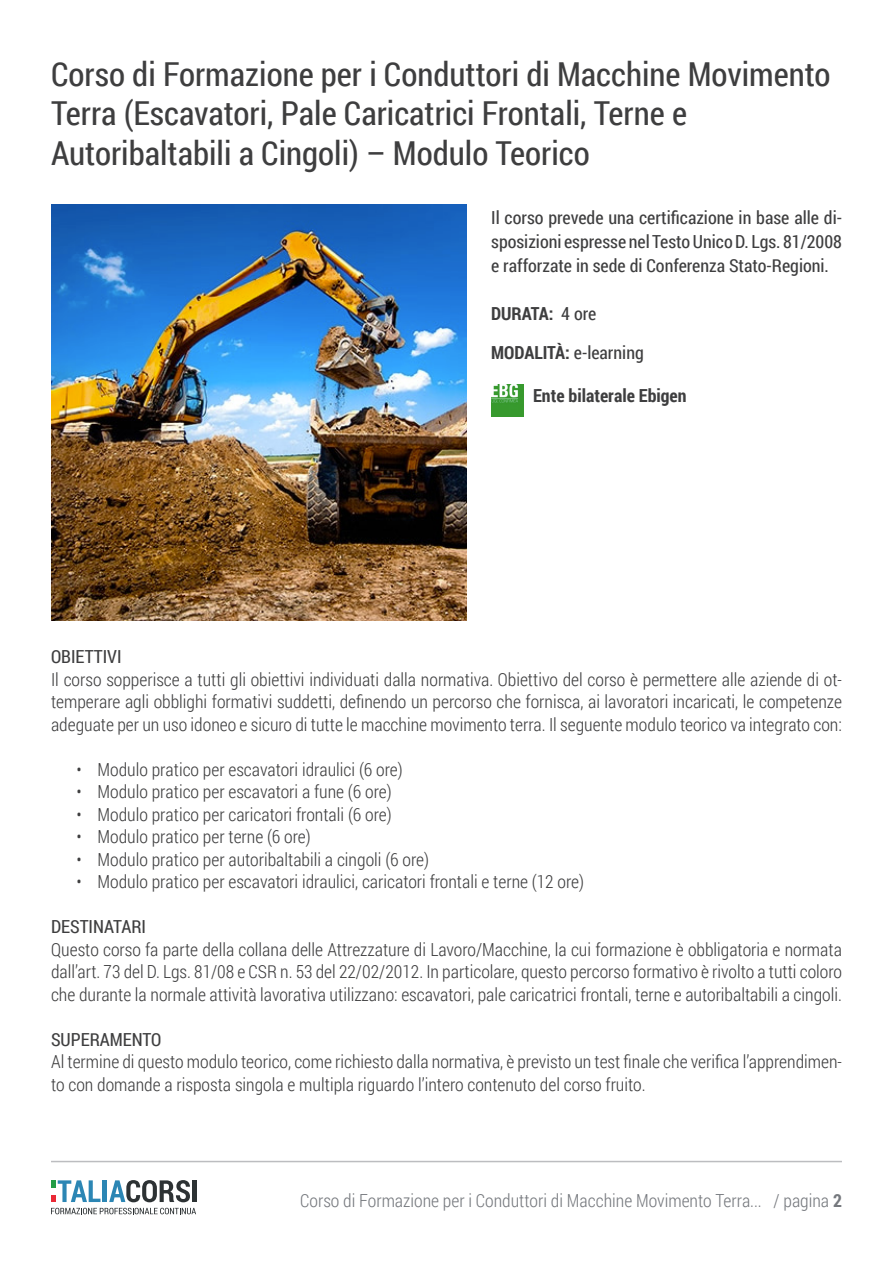
<style>
.page{position:relative;width:893px;height:1263px;background:#fff}
.page>*{position:absolute;margin:0;border:0;box-sizing:border-box;transform-origin:0 0}
.t1{font:33px/39.6px "Roboto Condensed";color:#3e3e3f}
.t2{font:300 18px/22.5px "Roboto Condensed";color:#3e3e3f;text-align:justify}
.t3{font:18px/24px "Roboto Condensed";color:#3e3e3f;text-align:justify}
.t4{font:300 18px "Roboto Condensed";color:#76797e}
.t5{font:700 18px/39px "Roboto Condensed";color:#3e3e3f}
.s1{font-weight:400}
.s2{font-weight:700}
</style>
<div class="page">
<hr style="left:51px;top:1161px;width:791px;height:1px;background:#bcbdc0">
<hr style="left:103px;top:1180px;width:4px;height:22px;background:#2c86b4">
<svg style="left:109px;top:1180px;width:81px;height:22px"></svg>
<hr style="left:193px;top:1180px;width:4px;height:22px;background:#2d3234">
<svg style="left:51px;top:1208px;width:145px;height:6px"></svg>
<svg style="left:51px;top:1180px;width:49px;height:22px"></svg>
<img style="left:51px;top:205px;width:415px;height:415px">
<img style="left:491px;top:384px;width:32px;height:32px">
<h1 class="t1" style="left:51px;top:53px;width:781px">Corso di Formazione per i Conduttori di Macchine Movimento<br>Terra (Escavatori, Pale Caricatrici Frontali, Terne e<br>Autoribaltabili a Cingoli) – Modulo Teorico</h1>
<p class="t3" style="left:491px;top:205px;width:352px">Il corso prevede una certificazione in base alle di&shy;sposizioni espresse nel Testo Unico D. Lgs. 81/2008 e rafforzate in sede di Conferenza Stato-Regioni.</p>
<p class="t5" style="left:491px;top:293px;width:154px">DURATA: <span class="s1">4 ore<br></span>MODALITÀ: <span class="s1">e-learning</span></p>
<p class="t5" style="left:533px;top:375px;width:155px">Ente bilaterale Ebigen</p>
<p class="t3" style="left:51px;top:644px;width:72px">OBIETTIVI</p>
<p class="t2" style="left:51px;top:667px;width:792px">Il corso sopperisce a tutti gli obiettivi individuati dalla normativa. Obiettivo del corso è permettere alle aziende di ot&shy;temperare agli obblighi formativi suddetti, definendo un percorso che fornisca, ai lavoratori incaricati, le competenze adeguate per un uso idoneo e sicuro di tutte le macchine movimento terra. Il seguente modulo teorico va integrato con:</p>
<p class="t2" style="left:77px;top:757px;width:328px">• Modulo pratico per escavatori idraulici (6 ore)</p>
<p class="t2" style="left:77px;top:780px;width:317px">• Modulo pratico per escavatori a fune (6 ore)</p>
<p class="t2" style="left:77px;top:802px;width:317px">• Modulo pratico per caricatori frontali (6 ore)</p>
<p class="t2" style="left:77px;top:825px;width:236px">• Modulo pratico per terne (6 ore)</p>
<p class="t2" style="left:77px;top:847px;width:354px">• Modulo pratico per autoribaltabili a cingoli (6 ore)</p>
<p class="t2" style="left:77px;top:870px;width:509px">• Modulo pratico per escavatori idraulici, caricatori frontali e terne (12 ore)</p>
<p class="t3" style="left:51px;top:914px;width:97px">DESTINATARI</p>
<p class="t2" style="left:51px;top:937px;width:792px">Questo corso fa parte della collana delle Attrezzature di Lavoro/Macchine, la cui formazione è obbligatoria e normata dall’art. 73 del D. Lgs. 81/08 e CSR n. 53 del 22/02/2012. In particolare, questo percorso formativo è rivolto a tutti coloro che durante la normale attività lavorativa utilizzano: escavatori, pale caricatrici frontali, terne e autoribaltabili a cingoli.</p>
<p class="t3" style="left:51px;top:1027px;width:112px">SUPERAMENTO</p>
<p class="t2" style="left:51px;top:1050px;width:792px">Al termine di questo modulo teorico, come richiesto dalla normativa, è previsto un test finale che verifica l’apprendimen&shy;to con domande a risposta singola e multipla riguardo l’intero contenuto del corso fruito.</p>
<p class="t4" style="left:300px;top:1188px;width:543px">Corso di Formazione per i Conduttori di Macchine Movimento Terra... / pagina <span class="s2">2</span></p>
</div>
